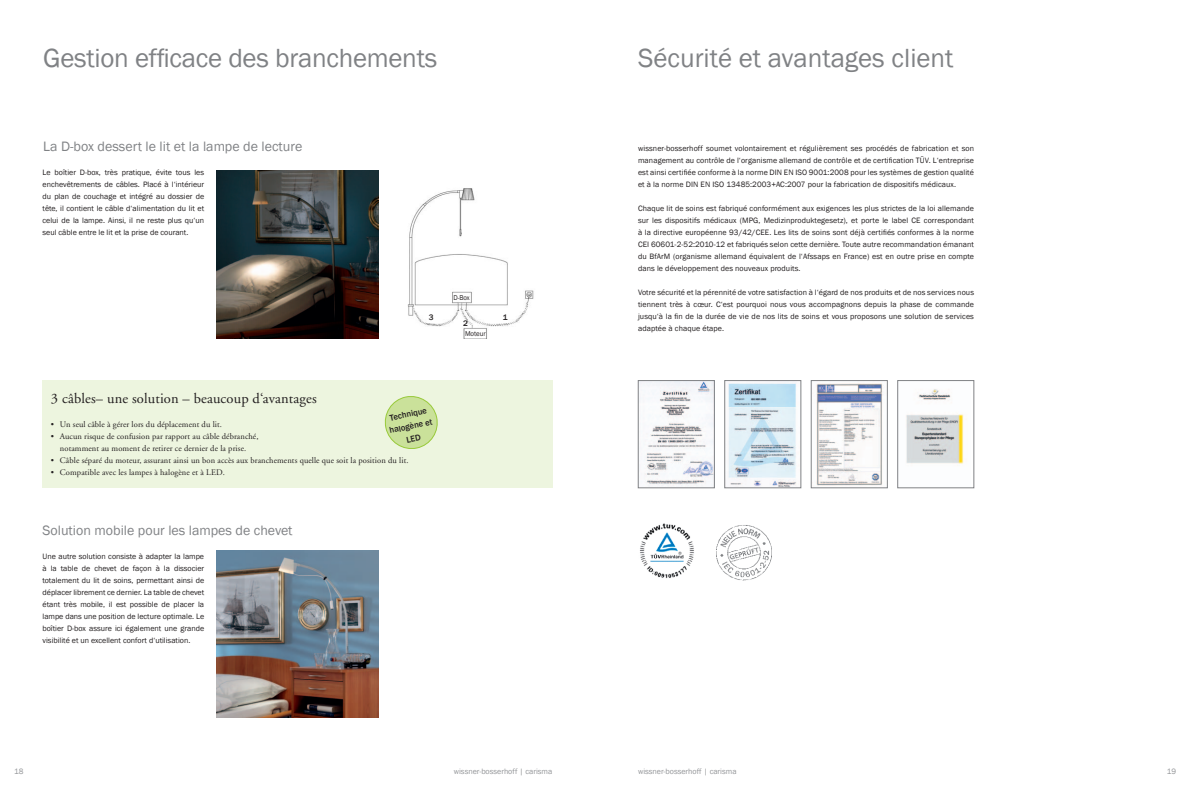
<style>
.page{position:relative;width:1191px;height:794px;background:#fff}
.page>*{position:absolute;margin:0;border:0;box-sizing:border-box;transform-origin:0 0}
.t1{font:27px "Franklin Gothic";letter-spacing:-.01em;color:#808285}
.t2{font:14.5px "Adobe Garamond";letter-spacing:.01em;color:#231f20}
.t3{font:14px "Franklin Gothic";color:#808285}
.t4{font:500 8.8px/12.5px "Franklin Gothic";color:#231f20;text-align:center}
.t5{font:8.5px/12px "Adobe Garamond";letter-spacing:.01em;color:#231f20;text-align:center}
.t6{font:500 8.2px "Franklin Gothic";color:#231f20}
.t7{font:8px/12px "Franklin Gothic";letter-spacing:.01em;color:#231f20;text-align:justify}
.t8{font:8px "Franklin Gothic";color:#939598}
.t9{font:7.2px "Franklin Gothic";color:#231f20;scale:.96 1}
.t10{font:7.2px "Franklin Gothic";color:#231f20;scale:.93 1}
</style>
<div class="page">
<img style="left:640px;top:523px;width:54px;height:56px">
<img style="left:816px;top:383px;width:67px;height:103px">
<div style="left:811px;top:380px;width:76px;height:108px;border:1px solid #808285"></div>
<img style="left:640px;top:382px;width:72px;height:104px">
<div style="left:638px;top:380px;width:76px;height:108px;border:1px solid #808285"></div>
<img style="left:728px;top:383px;width:69px;height:103px">
<div style="left:724px;top:380px;width:77px;height:108px;border:1px solid #808285"></div>
<img style="left:906px;top:389px;width:58px;height:75px">
<div style="left:897px;top:380px;width:77px;height:108px;border:1px solid #808285"></div>
<img style="left:407px;top:188px;width:127px;height:151px">
<div style="left:43px;top:380px;width:510px;height:108px;background:#edf5df"></div>
<svg style="left:384px;top:396px;width:54px;height:53px"></svg>
<img style="left:216px;top:171px;width:162px;height:167px">
<img style="left:217px;top:550px;width:161px;height:167px">
<img style="left:716px;top:525px;width:56px;height:56px">
<h1 class="t1" style="left:43px;top:41px;width:395px">Gestion efficace des branchements</h1>
<h3 class="t3" style="left:43px;top:137px;width:261px">La D-box dessert le lit et la lampe de lecture</h3>
<p class="t7" style="left:43px;top:166px;width:163px">Le boîtier D-box, très pratique, évite tous les enchevêtrements de câbles. Placé à l‘intérieur du plan de couchage et intégré au dossier de tête, il contient le câble d‘alimentation du lit et celui de la lampe. Ainsi, il ne reste plus qu‘un seul câble entre le lit et la prise de courant.</p>
<p class="t6" style="left:429px;top:313px;width:6px">3</p>
<p class="t10" style="left:453px;top:293px;width:19px">D-Box</p>
<p class="t9" style="left:465px;top:329px;width:23px">Moteur</p>
<p class="t6" style="left:463px;top:318px;width:6px">2</p>
<p class="t6" style="left:503px;top:313px;width:6px">1</p>
<h2 class="t2" style="left:51px;top:390px;width:267px">3 câbles– une solution – beaucoup d‘avantages</h2>
<p class="t5" style="left:51px;top:418px;width:172px">• Un seul câble à gérer lors du déplacement du lit.</p>
<p class="t5" style="left:51px;top:430px;width:209px">• Aucun risque de confusion par rapport au câble débranché, notamment au moment de retirer ce dernier de la prise.</p>
<p class="t5" style="left:51px;top:454px;width:359px">• Câble séparé du moteur, assurant ainsi un bon accès aux branchements quelle que soit la position du lit.</p>
<p class="t5" style="left:51px;top:466px;width:175px">• Compatible avec les lampes à halogène et à LED.</p>
<p class="t4" style="left:386px;top:412px;width:45px;rotate:-12deg">Technique halogène et<br>LED</p>
<h3 class="t3" style="left:43px;top:521px;width:252px">Solution mobile pour les lampes de chevet</h3>
<p class="t7" style="left:43px;top:550px;width:163px">Une autre solution consiste à adapter la lampe à la table de chevet de façon à la dissocier totalement du lit de soins, permettant ainsi de déplacer librement ce dernier. La table de chevet étant très mobile, il est possible de placer la lampe dans une position de lecture optimale. Le boîtier D-box assure ici également une grande visibilité et un excellent confort d‘utilisation.</p>
<h1 class="t1" style="left:638px;top:41px;width:317px">Sécurité et avantages client</h1>
<p class="t7" style="left:638px;top:142px;width:337px">wissner-bosserhoff soumet volontairement et régulièrement ses procédés de fabrication et son management au contrôle de l‘organisme allemand de contrôle et de certification TÜV. L‘entreprise est ainsi certifiée conforme à la norme DIN EN ISO 9001:2008 pour les systèmes de gestion qualité et à la norme DIN EN ISO 13485:2003+AC:2007 pour la fabrication de dispositifs médicaux.</p>
<p class="t7" style="left:638px;top:202px;width:337px">Chaque lit de soins est fabriqué conformément aux exigences les plus strictes de la loi allemande sur les dispositifs médicaux (MPG, Medizinproduktegesetz), et porte le label CE correspondant à la directive européenne 93/42/CEE. Les lits de soins sont déjà certifiés conformes à la norme CEI 60601-2-52:2010-12 et fabriqués selon cette dernière. Toute autre recommandation émanant du BfArM (organisme allemand équivalent de l‘Afssaps en France) est en outre prise en compte dans le développement des nouveaux produits.</p>
<p class="t7" style="left:638px;top:286px;width:337px">Votre sécurité et la pérennité de votre satisfaction à l‘égard de nos produits et de nos services nous tiennent très à cœur. C‘est pourquoi nous vous accompagnons depuis la phase de commande jusqu‘à la fin de la durée de vie de nos lits de soins et vous proposons une solution de services adaptée à chaque étape.</p>
<p class="t8" style="left:14px;top:766px;width:11px">18</p>
<p class="t8" style="left:454px;top:766px;width:100px">wissner-bosserhoff | carisma</p>
<p class="t8" style="left:638px;top:766px;width:100px">wissner-bosserhoff | carisma</p>
<p class="t8" style="left:1166px;top:766px;width:11px">19</p>
</div>
